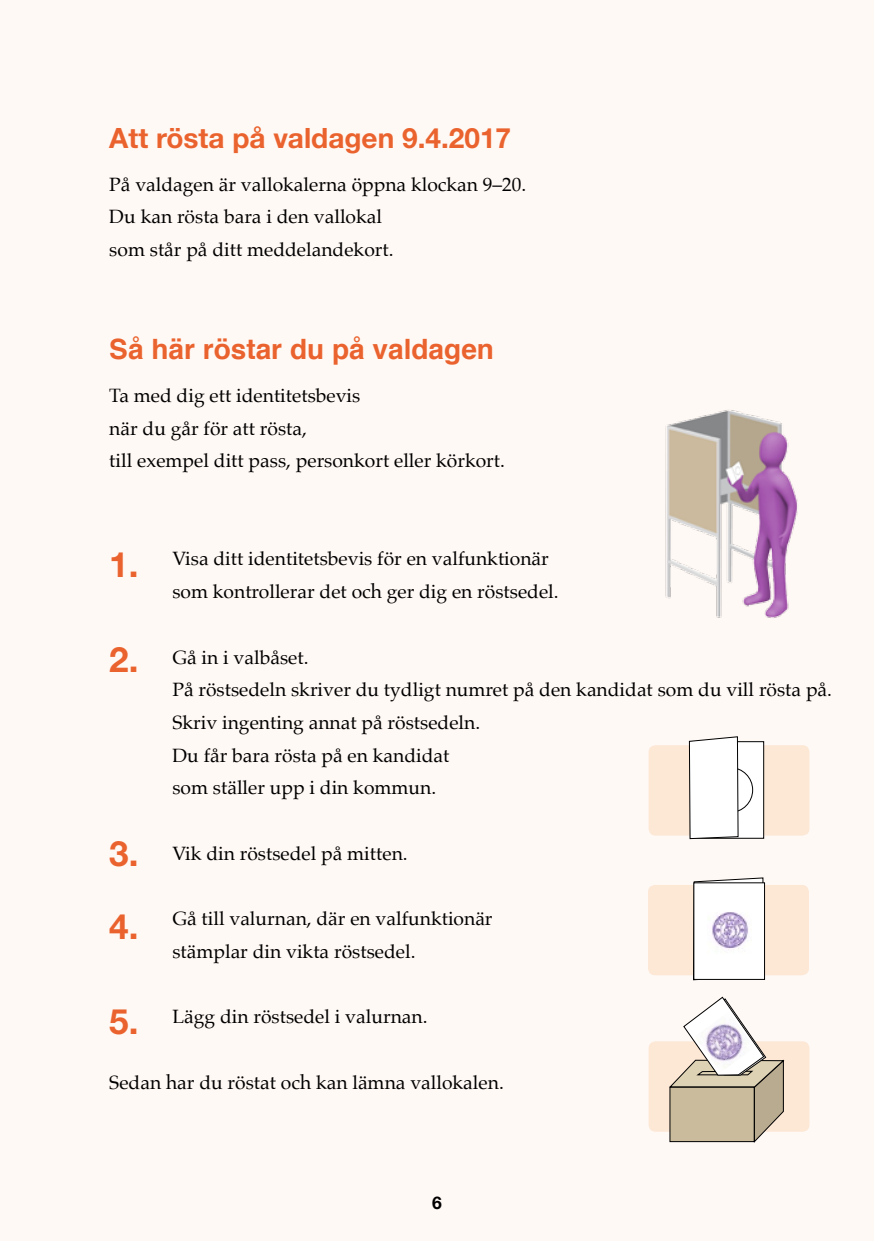
<style>
.page{position:relative;width:874px;height:1241px;background:#fff}
.page>*{position:absolute;margin:0;border:0;box-sizing:border-box;transform-origin:0 0}
.t1{font:700 35px/72.1px "Helvetica Neue LT Std";color:#ea632e}
.t2{font:700 28px "Helvetica Neue LT Std";color:#ea632e}
.t3{font:700 28px "Helvetica";color:#ea632e}
.t4{font:19.25px/32.7px "Palatino";color:#000}
.t5{font:700 17.5px "Helvetica Neue LT Std";color:#000}
</style>
<div class="page">
<div style="left:0;top:0;width:873px;height:1240px;background:#fff9f5"></div>
<div style="left:648px;top:745px;width:161px;height:90px;background:#fde7d5;border-radius:7px"></div>
<div style="left:690px;top:741px;width:73px;height:97px;background:#fff"></div>
<svg style="left:688px;top:736px;width:50px;height:103px"></svg>
<div style="left:647px;top:884px;width:161px;height:91px;background:#fde7d5;border-radius:7px"></div>
<svg style="left:692px;top:877px;width:71px;height:103px"></svg>
<div style="left:693px;top:882px;width:71px;height:97px;background:#fff"></div>
<img style="left:708px;top:912px;width:40px;height:38px">
<div style="left:648px;top:1041px;width:161px;height:90px;background:#fde7d5;border-radius:7px"></div>
<svg style="left:668px;top:996px;width:116px;height:147px"></svg>
<img style="left:694px;top:1011px;width:60px;height:61px">
<img style="left:665px;top:410px;width:133px;height:208px">
<h2 class="t2" style="left:109px;top:121px;width:403px">Att rösta på valdagen 9.4.2017</h2>
<p class="t4" style="left:109px;top:168px;width:418px">På valdagen är vallokalerna öppna klockan 9–20.<br>Du kan rösta bara i den vallokal<br>som står på ditt meddelandekort.</p>
<h2 class="t3" style="left:109px;top:327px;width:386px">Så här röstar du på valdagen</h2>
<p class="t4" style="left:109px;top:379px;width:397px">Ta med dig ett identitetsbevis<br>när du går för att rösta,<br>till exempel ditt pass, personkort eller körkort.</p>
<h1 class="t1" style="left:109px;top:527px;width:31px">1.</h1>
<p class="t4" style="left:172px;top:542px;width:387px">Visa ditt identitetsbevis för en valfunktionär som kontrollerar det och ger dig en röstsedel.</p>
<h1 class="t1" style="left:109px;top:623px;width:31px">2.</h1>
<p class="t4" style="left:172px;top:640px;width:661px">Gå in i valbåset.<br>På röstsedeln skriver du tydligt numret på den kandidat som du vill rösta på.<br>Skriv ingenting annat på röstsedeln.<br>Du får bara rösta på en kandidat<br>som ställer upp i din kommun.</p>
<h1 class="t1" style="left:109px;top:817px;width:31px">3.<br>4.</h1>
<p class="t4" style="left:172px;top:836px;width:237px">Vik din röstsedel på mitten.</p>
<p class="t4" style="left:172px;top:901px;width:321px">Gå till valurnan, där en valfunktionär stämplar din vikta röstsedel.</p>
<h1 class="t1" style="left:109px;top:984px;width:31px">5.</h1>
<p class="t4" style="left:172px;top:999px;width:256px">Lägg din röstsedel i valurnan.</p>
<p class="t4" style="left:109px;top:1065px;width:396px">Sedan har du röstat och kan lämna vallokalen.</p>
<p class="t5" style="left:432px;top:1191px;width:11px">6</p>
</div>
